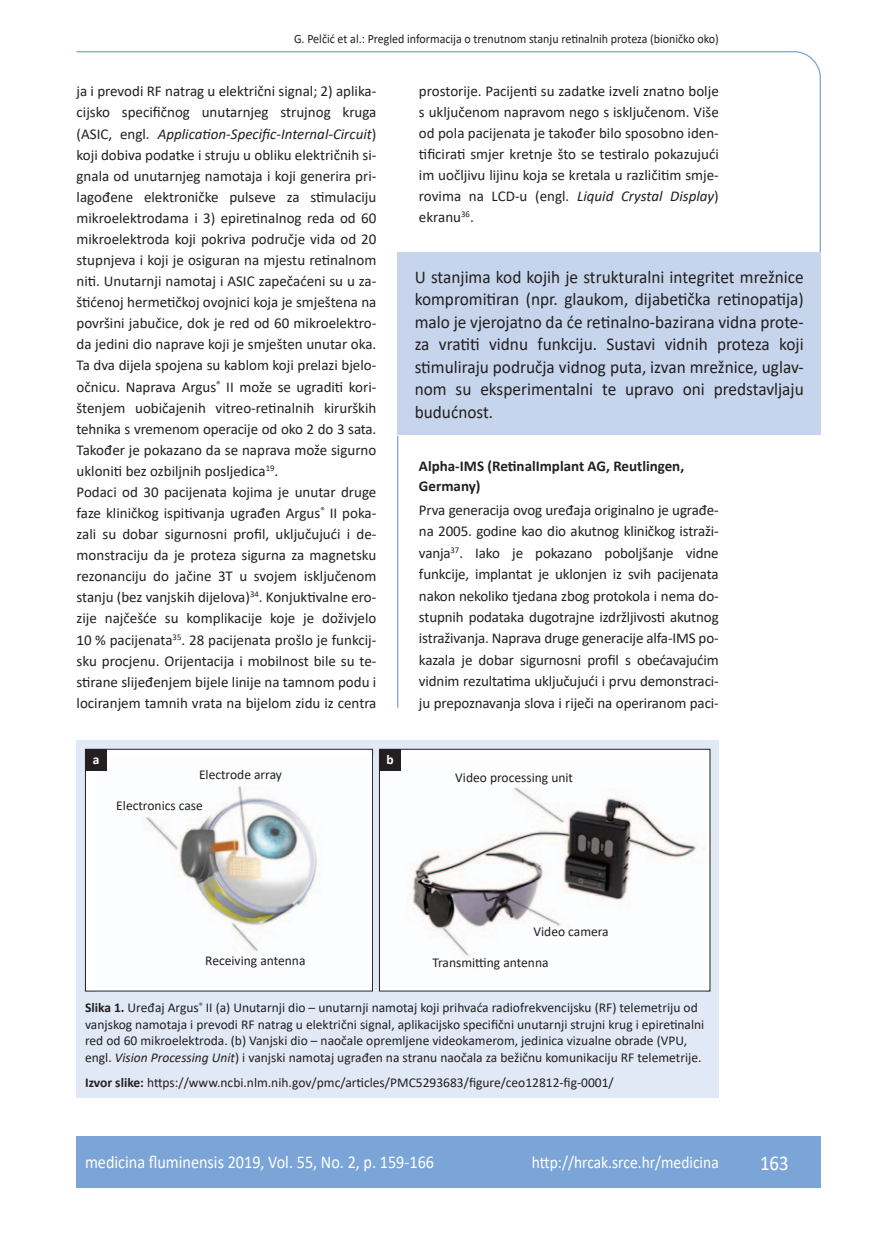
<style>
.page{position:relative;width:872px;height:1234px;background:#fff}
.page>*{position:absolute;margin:0;border:0;box-sizing:border-box;transform-origin:0 0}
.t1{font:21px "Calibri";color:#fff;scale:.9 1}
.anterfile{font:18px/22.5px "Calibri";color:#231f20;text-align:justify;scale:.96 1}
.t2{font:18px "Calibri";color:#fff;scale:.9 1}
.t3{font:17.25px "Calibri";color:#fff;scale:.9 1}
.osnovni_tekst{font:15px/21px "Calibri";color:#231f20;text-align:justify}
.podnaslov{font:700 15px/20px "Calibri";color:#231f20}
.potpis_slika{font:13.5px/16.5px "Calibri";color:#231f20}
.potpis_slika-2{font:700 13.5px "Calibri";color:#fff}
.glava{font:12.75px "Calibri";color:#231f20;scale:.94 1}
.s1{font-style:italic}
.s2{font-weight:700}
</style>
<div class="page">
<svg style="left:76px;top:51px;width:745px;height:275px"></svg>
<hr style="left:397px;top:436px;width:1px;height:271px;background:#7ca5d7">
<div style="left:77px;top:1135px;width:744px;height:51px;background:#7ca5d7"></div>
<div style="left:398px;top:252px;width:423px;height:182px;background:#c6d5ec"></div>
<div style="left:77px;top:740px;width:642px;height:357px;background:#e1e9f6"></div>
<div style="left:85px;top:749px;width:287px;height:241px;background:#fff"></div>
<img style="left:96px;top:770px;width:222px;height:182px">
<div style="left:85px;top:748px;width:288px;height:243px;border:1px solid #231f20"></div>
<div style="left:379px;top:749px;width:331px;height:241px;background:#fff"></div>
<img style="left:381px;top:770px;width:324px;height:188px">
<div style="left:379px;top:748px;width:331px;height:243px;border:1px solid #231f20"></div>
<div style="left:86px;top:749px;width:21px;height:21px;background:#231f20"></div>
<div style="left:379px;top:749px;width:22px;height:21px;background:#231f20"></div>
<p class="glava" style="left:294px;top:29px;width:453px">G. Pelčić et al.: Pregled informacija o trenutnom stanju retinalnih proteza (bioničko oko)</p>
<p class="osnovni_tekst" style="left:77px;top:80px;width:301px">ja i prevodi RF natrag u električni signal; 2) aplika&shy;cijsko specifičnog unutarnjeg strujnog kruga (ASIC, engl. <span class="s1">Application-Specific-Internal-Circuit</span>) koji dobiva podatke i struju u obliku električnih si&shy;gnala od unutarnjeg namotaja i koji generira pri&shy;lagođene elektroničke pulseve za stimulaciju mikroelektrodama i 3) epiretinalnog reda od 60 mikroelektroda koji pokriva područje vida od 20 stupnjeva i koji je osiguran na mjestu retinalnom niti. Unutarnji namotaj i ASIC zapečaćeni su u za&shy;štićenoj hermetičkoj ovojnici koja je smještena na površini jabučice, dok je red od 60 mikroelektro&shy;da jedini dio naprave koji je smješten unutar oka.<br>Ta dva dijela spojena su kablom koji prelazi bjelo&shy;očnicu. Naprava Argus<sup>®</sup> II može se ugraditi kori&shy;štenjem uobičajenih vitreo-retinalnih kirurških tehnika s vremenom operacije od oko 2 do 3 sata.<br>Također je pokazano da se naprava može sigurno ukloniti bez ozbiljnih posljedica<sup>19</sup>.</p>
<p class="osnovni_tekst" style="left:77px;top:481px;width:301px">Podaci od 30 pacijenata kojima je unutar druge faze kliničkog ispitivanja ugrađen Argus<sup>®</sup> II poka&shy;zali su dobar sigurnosni profil, uključujući i de&shy;monstraciju da je proteza sigurna za magnetsku rezonanciju do jačine 3T u svojem isključenom stanju (bez vanjskih dijelova)<sup>34</sup>. Konjuktivalne ero&shy;zije najčešće su komplikacije koje je doživjelo 10 % pacijenata<sup>35</sup>. 28 pacijenata prošlo je funkcij&shy;sku procjenu. Orijentacija i mobilnost bile su te&shy;stirane slijeđenjem bijele linije na tamnom podu i lociranjem tamnih vrata na bijelom zidu iz centra</p>
<p class="potpis_slika-2" style="left:93px;top:749px;width:8px">a</p>
<p class="potpis_slika-2" style="left:386px;top:749px;width:9px">b</p>
<p class="potpis_slika" style="left:199px;top:765px;width:85px">Electrode array</p>
<p class="potpis_slika" style="left:116px;top:797px;width:88px">Electronics case</p>
<p class="osnovni_tekst" style="left:419px;top:80px;width:301px">prostorije. Pacijenti su zadatke izveli znatno bolje s uključenom napravom nego s isključenom. Više od pola pacijenata je također bilo sposobno iden&shy;tificirati smjer kretnje što se testiralo pokazujući im uočljivu lijinu koja se kretala u različitim smje&shy;rovima na LCD-u (engl. <span class="s1">Liquid Crystal Display</span>) ekranu<sup>36</sup>.</p>
<p class="anterfile" style="left:415px;top:265px;width:407px">U stanjima kod kojih je strukturalni integritet mrežnice kompromitiran (npr. glaukom, dijabetička retinopatija) malo je vjerojatno da će retinalno-bazirana vidna prote&shy;za vratiti vidnu funkciju. Sustavi vidnih proteza koji stimuliraju područja vidnog puta, izvan mrežnice, uglav&shy;nom su eksperimentalni te upravo oni predstavljaju budućnost.</p>
<p class="podnaslov" style="left:419px;top:455px;width:267px">Alpha-IMS (RetinalImplant AG, Reutlingen,<br>Germany)</p>
<p class="osnovni_tekst" style="left:419px;top:498px;width:301px;line-height:21.5px">Prva generacija ovog uređaja originalno je ugrađe&shy;na 2005. godine kao dio akutnog kliničkog istraži&shy;vanja<sup>37</sup>. Iako je pokazano poboljšanje vidne funkcije, implantat je uklonjen iz svih pacijenata nakon nekoliko tjedana zbog protokola i nema do&shy;stupnih podataka dugotrajne izdržljivosti akutnog istraživanja. Naprava druge generacije alfa-IMS po&shy;kazala je dobar sigurnosni profil s obećavajućim vidnim rezultatima uključujući i prvu demonstraci&shy;ju prepoznavanja slova i riječi na operiranom paci-</p>
<p class="potpis_slika" style="left:455px;top:769px;width:119px">Video processing unit</p>
<p class="potpis_slika" style="left:205px;top:951px;width:102px">Receiving antenna</p>
<p class="potpis_slika" style="left:533px;top:923px;width:77px">Video camera</p>
<p class="potpis_slika" style="left:432px;top:953px;width:118px">Transmitting antenna</p>
<p class="potpis_slika" style="left:85px;top:998px;width:621px"><span class="s2">Slika 1.</span> Uređaj Argus<sup>®</sup> II (a) Unutarnji dio – unutarnji namotaj koji prihvaća radiofrekvencijsku (RF) telemetriju od vanjskog namotaja i prevodi RF natrag u električni signal, aplikacijsko specifični unutarnji strujni krug i epiretinalni red od 60 mikroelektroda. (b) Vanjski dio – naočale opremljene videokamerom, jedinica vizualne obrade (VPU, engl. <span class="s1">Vision Processing Unit</span>) i vanjski namotaj ugrađen na stranu naočala za bežičnu komunikaciju RF telemetrije.</p>
<p class="potpis_slika" style="left:85px;top:1073px;width:530px"><span class="s2">Izvor slike:</span> https://www.ncbi.nlm.nih.gov/pmc/articles/PMC5293683/figure/ceo12812-fig-0001/</p>
<p class="t2" style="left:85px;top:1149px;width:389px">medicina fluminensis 2019, Vol. 55, No. 2, p. 159-166</p>
<p class="t3" style="left:532px;top:1150px;width:209px">http://hrcak.srce.hr/medicina</p>
<p class="t1" style="left:760px;top:1147px;width:33px">163</p>
</div>
